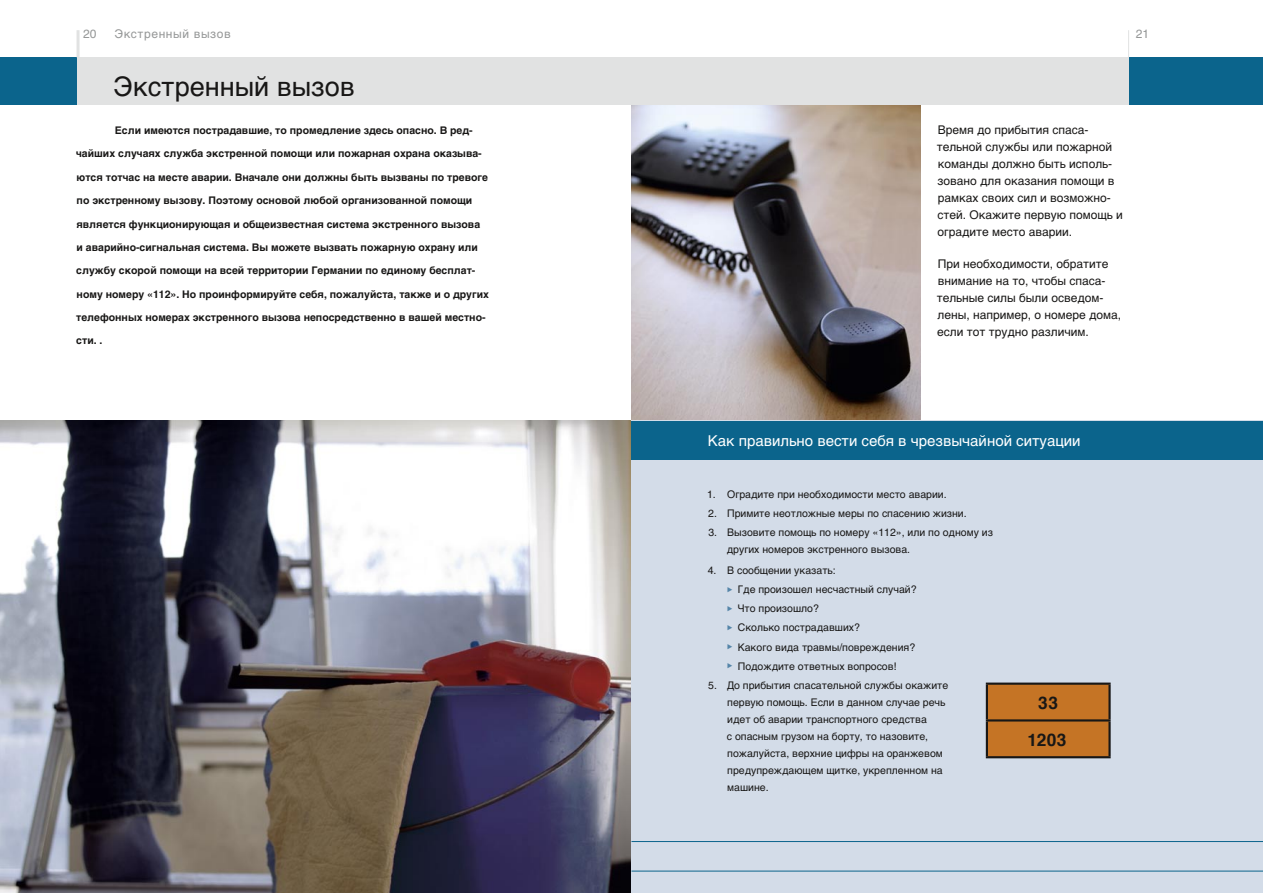
<style>
.page{position:relative;width:1263px;height:893px;background:#fff}
.page>*{position:absolute;margin:0;border:0;box-sizing:border-box;transform-origin:0 0}
.head_1_Einzug{font:27px "Kasak Upright";color:#181716}
.Anmerkung{font:700 17.25px "Helvetica";letter-spacing:.03em;color:#181716}
.Infobox_Headline{font:15px "Kasak Upright";color:#fff}
.GT_ohne_Einzug{font:12px/17px "Kasak Upright";color:#181716}
.register_kennung{font:12px "Kasak Upright";letter-spacing:.05em;color:#969898}
.pagina{font:12px "Kasak Upright";color:#969898}
.Einstieg_1__Zeile{font:700 10.5px "Kasak";color:#181716}
.GT_ohne_Einzug-2{font:10.5px/17px "Kasak Upright";color:#181716}
</style>
<div class="page">
<div style="left:0;top:57px;width:77px;height:48px;background:#0b648c"></div>
<div style="left:77px;top:57px;width:554px;height:48px;background:#e1e2e2"></div>
<div style="left:1129px;top:57px;width:134px;height:48px;background:#0b648c"></div>
<div style="left:631px;top:57px;width:498px;height:48px;background:#e1e2e2"></div>
<img style="left:0;top:421px;width:631px;height:472px">
<img style="left:631px;top:105px;width:290px;height:316px">
<div style="left:631px;top:421px;width:632px;height:472px;background:#d3dce8"></div>
<hr style="left:77px;top:30px;width:3px;height:27px;background:#e1e2e2">
<svg style="left:1128px;top:30px;width:1px;height:27px"></svg>
<div style="left:631px;top:421px;width:632px;height:38px;background:#0b648c"></div>
<hr style="left:631px;top:841px;width:632px;height:1px;background:#0b648c">
<hr style="left:631px;top:871px;width:632px;height:1px;background:#0b648c">
<div style="left:988px;top:685px;width:120px;height:71px;background:#c57425"></div>
<hr style="left:986px;top:683px;width:125px;height:2px;background:#181716">
<hr style="left:986px;top:685px;width:2px;height:34px;background:#181716">
<hr style="left:1108px;top:685px;width:3px;height:34px;background:#181716">
<hr style="left:986px;top:719px;width:125px;height:2px;background:#181716">
<hr style="left:986px;top:721px;width:2px;height:35px;background:#181716">
<hr style="left:1108px;top:721px;width:3px;height:35px;background:#181716">
<hr style="left:986px;top:756px;width:125px;height:2px;background:#181716">
<p class="pagina" style="left:83px;top:27px;width:15px">20</p>
<p class="register_kennung" style="left:114px;top:27px;width:118px">Экстренный вызов</p>
<p class="pagina" style="left:1136px;top:27px;width:15px">21</p>
<h1 class="head_1_Einzug" style="left:113px;top:71px;width:243px">Экстренный вызов</h1>
<p class="Einstieg_1__Zeile" style="left:115px;top:124px;width:359px">Если имеются пострадавшие, то промедление здесь опасно. В ред-</p>
<p class="Einstieg_1__Zeile" style="left:76px;top:148px;width:407px">чайших случаях служба экстренной помощи или пожарная охрана оказыва-</p>
<p class="Einstieg_1__Zeile" style="left:77px;top:171px;width:413px">ются тотчас на месте аварии. Вначале они должны быть вызваны по тревоге</p>
<p class="Einstieg_1__Zeile" style="left:77px;top:194px;width:397px">по экстренному вызову. Поэтому основой любой организованной помощи</p>
<p class="Einstieg_1__Zeile" style="left:76px;top:218px;width:405px">является функционирующая и общеизвестная система экстренного вызова</p>
<p class="Einstieg_1__Zeile" style="left:77px;top:241px;width:403px">и аварийно-сигнальная система. Вы можете вызвать пожарную охрану или</p>
<p class="Einstieg_1__Zeile" style="left:76px;top:265px;width:401px">службу скорой помощи на всей территории Германии по единому бесплат-</p>
<p class="Einstieg_1__Zeile" style="left:77px;top:288px;width:414px">ному номеру «112». Но проинформируйте себя, пожалуйста, также и о других</p>
<p class="Einstieg_1__Zeile" style="left:76px;top:311px;width:411px">телефонных номерах экстренного вызова непосредственно в вашей местно-</p>
<p class="Einstieg_1__Zeile" style="left:76px;top:335px;width:28px">сти. .</p>
<p class="GT_ohne_Einzug" style="left:937px;top:121px;width:188px">Время до прибытия спаса&shy;тельной службы или пожарной команды должно быть исполь&shy;зовано для оказания помощи в рамках своих сил и возможно&shy;стей. Окажите первую помощь и оградите место аварии.</p>
<p class="GT_ohne_Einzug" style="left:937px;top:255px;width:186px">При необходимости, обратите внимание на то, чтобы спаса&shy;тельные силы были осведом&shy;лены, например, о номере дома, если тот трудно различим.</p>
<p class="Infobox_Headline" style="left:708px;top:432px;width:374px">Как правильно вести себя в чрезвычайной ситуации</p>
<p class="GT_ohne_Einzug-2" style="left:707px;top:485px;width:241px">1. Оградите при необходимости место аварии.</p>
<p class="GT_ohne_Einzug-2" style="left:708px;top:505px;width:260px">2. Примите неотложные меры по спасению жизни.</p>
<p class="GT_ohne_Einzug-2" style="left:727px;top:524px;width:268px;text-indent:-18px">3. Вызовите помощь по номеру «112», или по одному из других номеров экстренного вызова.</p>
<p class="GT_ohne_Einzug-2" style="left:708px;top:562px;width:130px">4. В сообщении указать:</p>
<p class="GT_ohne_Einzug-2" style="left:738px;top:581px;width:180px">Где произошел несчастный случай?</p>
<p class="GT_ohne_Einzug-2" style="left:738px;top:600px;width:83px">Что произошло?</p>
<p class="GT_ohne_Einzug-2" style="left:738px;top:619px;width:124px">Сколько пострадавших?</p>
<p class="GT_ohne_Einzug-2" style="left:738px;top:638px;width:179px">Какого вида травмы/повреждения?</p>
<p class="GT_ohne_Einzug-2" style="left:738px;top:658px;width:160px">Подождите ответных вопросов!</p>
<p class="GT_ohne_Einzug-2" style="left:727px;top:677px;width:223px;text-indent:-19px">5. До прибытия спасательной службы окажите первую помощь. Если в данном случае речь идет об аварии транспортного средства<br>с опасным грузом на борту, то назовите, пожалуйста, верхние цифры на оранжевом предупреждающем щитке, укрепленном на машине.</p>
<p class="Anmerkung" style="left:1038px;top:687px;width:21px">33</p>
<p class="Anmerkung" style="left:1027px;top:724px;width:41px">1203</p>
</div>
